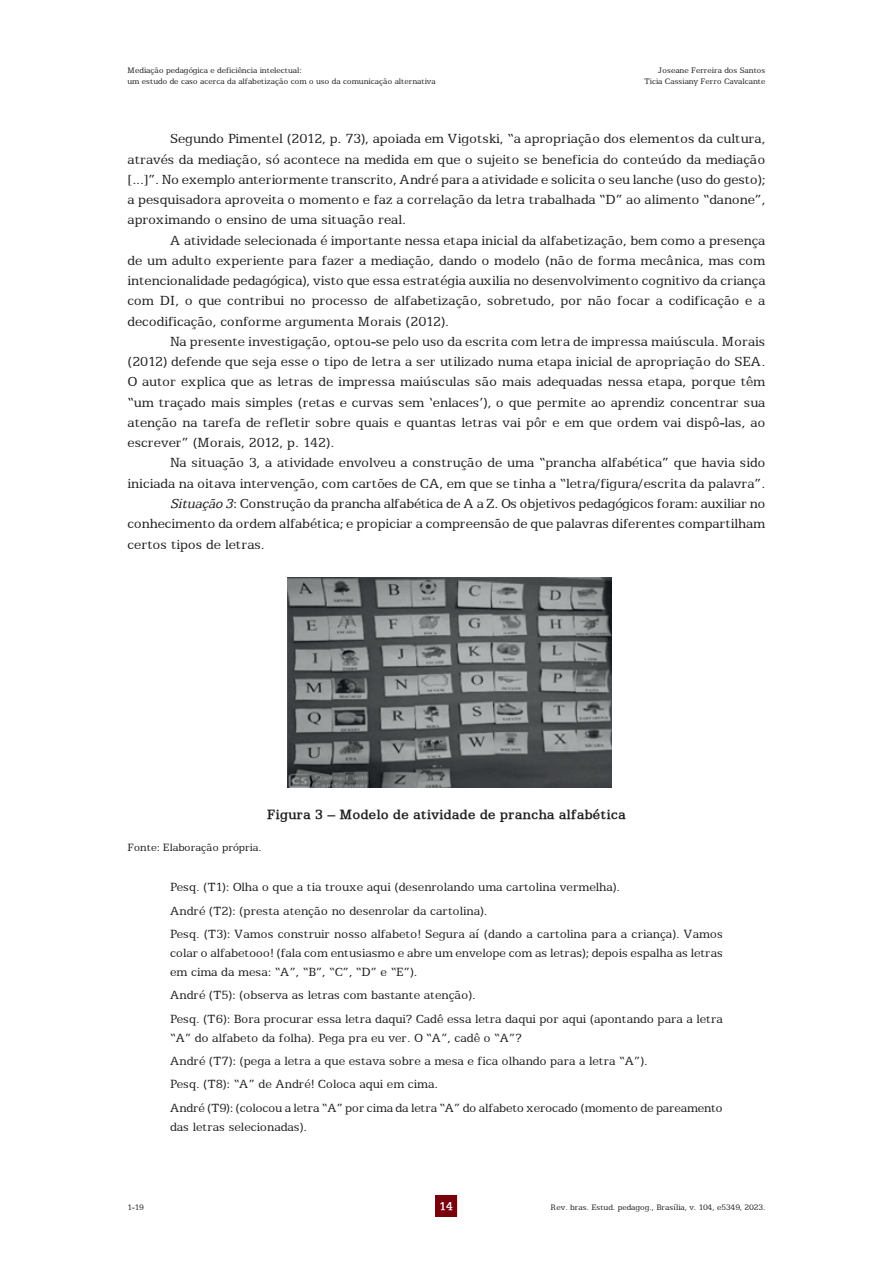
<style>
.page{position:relative;width:893px;height:1263px;background:#fff}
.page>*{position:absolute;margin:0;border:0;box-sizing:border-box;transform-origin:0 0}
.t1{font:15px/20.2px "Eggo Normal";color:#231f20;text-align:justify}
.t2{font:700 15px "Eggo";color:#231f20}
.t3{font:13.5px/23.2px "Eggo Normal";color:#231f20}
.t4{font:700 12.75px "Eggo";color:#fff}
.t5{font:12px "Eggo Normal";color:#231f20}
.t6{font:9px/10.5px "Eggo Normal";color:#231f20}
.s1{font-family:"Eggo";font-style:italic}
</style>
<div class="page">
<div style="left:436px;top:1195px;width:21px;height:21px;background:#79000d"></div>
<img style="left:287px;top:578px;width:324px;height:209px">
<p class="t6" style="left:128px;top:64px;width:310px">Mediação pedagógica e deficiência intelectual:<br>um estudo de caso acerca da alfabetização com o uso da comunicação alternativa</p>
<p class="t6" style="left:644px;top:64px;width:123px;text-align:right">Joseane Ferreira dos Santos<br>Ticia Cassiany Ferro Cavalcante</p>
<p class="t1" style="left:128px;top:127px;width:639px;text-indent:43px">Segundo Pimentel (2012, p. 73), apoiada em Vigotski, “a apropriação dos elementos da cultura, através da mediação, só acontece na medida em que o sujeito se beneficia do conteúdo da mediação [...]”. No exemplo anteriormente transcrito, André para a atividade e solicita o seu lanche (uso do gesto); a pesquisadora aproveita o momento e faz a correlação da letra trabalhada “D” ao alimento “danone”, aproximando o ensino de uma situação real.</p>
<p class="t1" style="left:128px;top:228px;width:639px;text-indent:43px">A atividade selecionada é importante nessa etapa inicial da alfabetização, bem como a presença de um adulto experiente para fazer a mediação, dando o modelo (não de forma mecânica, mas com intencionalidade pedagógica), visto que essa estratégia auxilia no desenvolvimento cognitivo da criança com DI, o que contribui no processo de alfabetização, sobretudo, por não focar a codificação e a decodificação, conforme argumenta Morais (2012).</p>
<p class="t1" style="left:128px;top:330px;width:639px;text-indent:43px">Na presente investigação, optou-se pelo uso da escrita com letra de impressa maiúscula. Morais (2012) defende que seja esse o tipo de letra a ser utilizado numa etapa inicial de apropriação do SEA.<br>O autor explica que as letras de impressa maiúsculas são mais adequadas nessa etapa, porque têm “um traçado mais simples (retas e curvas sem ‘enlaces’), o que permite ao aprendiz concentrar sua atenção na tarefa de refletir sobre quais e quantas letras vai pôr e em que ordem vai dispô-las, ao escrever” (Morais, 2012, p. 142).</p>
<p class="t1" style="left:170px;top:451px;width:597px">Na situação 3, a atividade envolveu a construção de uma “prancha alfabética” que havia sido</p>
<p class="t1" style="left:128px;top:471px;width:639px">iniciada na oitava intervenção, com cartões de CA, em que se tinha a “letra/figura/escrita da palavra”.</p>
<p class="t1" style="left:170px;top:492px;width:597px"><span class="s1">Situação 3</span>: Construção da prancha alfabética de A a Z. Os objetivos pedagógicos foram: auxiliar no</p>
<p class="t1" style="left:128px;top:512px;width:639px">conhecimento da ordem alfabética; e propiciar a compreensão de que palavras diferentes compartilham</p>
<p class="t1" style="left:128px;top:533px;width:139px">certos tipos de letras.</p>
<p class="t2" style="left:267px;top:803px;width:360px">Figura 3 – Modelo de atividade de prancha alfabética</p>
<p class="t5" style="left:128px;top:838px;width:136px">Fonte: Elaboração própria.</p>
<p class="t3" style="left:170px;top:874px;width:554px">Pesq. (T1): Olha o que a tia trouxe aqui (desenrolando uma cartolina vermelha).<br>André (T2): (presta atenção no desenrolar da cartolina).<br>Pesq. (T3): Vamos construir nosso alfabeto! Segura aí (dando a cartolina para a criança). Vamos</p>
<p class="t3" style="left:170px;top:942px;width:554px;line-height:19px">colar o alfabetooo! (fala com entusiasmo e abre um envelope com as letras); depois espalha as letras em cima da mesa: “A”, “B”, “C”, “D” e “E”).</p>
<p class="t3" style="left:170px;top:982px;width:554px">André (T5): (observa as letras com bastante atenção).<br>Pesq. (T6): Bora procurar essa letra daqui? Cadê essa letra daqui por aqui (apontando para a letra</p>
<p class="t3" style="left:170px;top:1024px;width:554px">“A” do alfabeto da folha). Pega pra eu ver. O “A”, cadê o “A”?<br>André (T7): (pega a letra a que estava sobre a mesa e fica olhando para a letra “A”).<br>Pesq. (T8): “A” de André! Coloca aqui em cima.<br>André (T9): (colocou a letra “A” por cima da letra “A” do alfabeto xerocado (momento de pareamento</p>
<p class="t3" style="left:170px;top:1113px;width:138px">das letras selecionadas).</p>
<p class="t6" style="left:128px;top:1201px;width:18px">1-19</p>
<p class="t4" style="left:440px;top:1196px;width:15px">14</p>
<p class="t6" style="left:551px;top:1201px;width:216px">Rev. bras. Estud. pedagog., Brasília, v. 104, e5349, 2023.</p>
</div>
